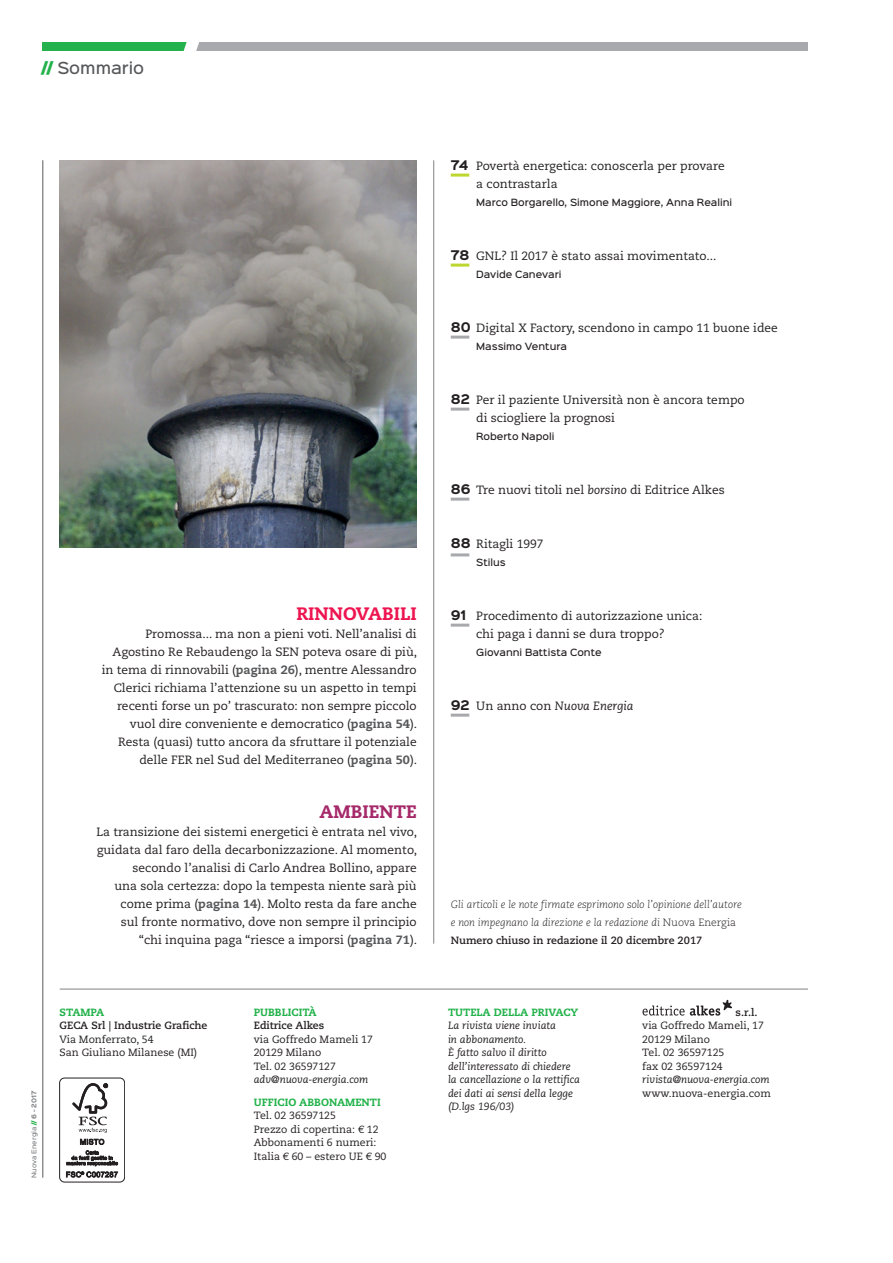
<style>
.page{position:relative;width:893px;height:1263px;background:#fff}
.page>*{position:absolute;margin:0;border:0;box-sizing:border-box;transform-origin:0 0}
.ne17_SM_tra_poco_tit{font:800 18px "Caecilia LT Std";color:#ed1450}
.ne17_SM_tra_poco_tit-2{font:800 18px "Caecilia LT Std";color:#a52869}
.ne17_testatina{font:500 15px "Sinkin Sans 500";color:#57585a}
.ne17_SM_tra_poco{font:12px/18px "Caecilia LT Std";color:#231f20;text-align:right}
.ne17_SM_testo{font:12px/18px "Caecilia LT Std";color:#231f20}
.ne17_SM_testo-2{font:italic 12px "Caecilia LT Std";color:#231f20}
.ne17_SM_colophon_tes{font:10.5px/13.5px "Caecilia LT Std";color:#231f20}
.ne17_SM_colophon_tes-2{font:italic 10.5px/13.5px "Caecilia LT Std";color:#231f20}
.ne17_T_rubriche{font:italic 300 10.5px/18px "Caecilia LT Std";color:#231f20}
.ne17_SM_colopohon_ca{font:800 10.5px "Caecilia LT Std";color:#23b24b}
.ne17_T_rubriche-2{font:700 10.5px "Caecilia LT Std";color:#231f20}
.ne17_SM_colophon_tes-3{font:700 10.5px "Caecilia LT Std";color:#231f20}
.ne17_SM_testo-3{font:500 9px "Sinkin Sans 500";color:#231f20}
.ne17_piede{font:500 6px "Sinkin Sans 500";color:#808285}
.s1{font-family:"Sinkin Sans 900 X Black";font-weight:400;color:#23b24b}
.s2{font-weight:800;color:#57585a}
.s3{font-family:"Sinkin Sans 700";font-weight:700}
.s4{font-weight:700}
.s5{font-style:italic}
.s6{font-family:"Sinkin Sans 700";font-weight:700;font-style:normal}
.s7{font-style:normal}
</style>
<div class="page">
<hr style="left:451px;top:174px;width:18px;height:3px;background:#bed630">
<hr style="left:451px;top:264px;width:18px;height:3px;background:#bed630">
<hr style="left:451px;top:336px;width:18px;height:3px;background:#a8a9ad">
<hr style="left:451px;top:408px;width:18px;height:3px;background:#a8a9ad">
<hr style="left:451px;top:498px;width:18px;height:3px;background:#a8a9ad">
<hr style="left:451px;top:553px;width:18px;height:3px;background:#a8a9ad">
<hr style="left:451px;top:624px;width:18px;height:3px;background:#a8a9ad">
<hr style="left:451px;top:714px;width:18px;height:3px;background:#a8a9ad">
<hr style="left:433px;top:160px;width:1px;height:784px;background:#808285">
<img style="left:59px;top:161px;width:358px;height:387px">
<div style="left:196px;top:43px;width:612px;height:8px;background:#a8a9ad"></div>
<div style="left:43px;top:43px;width:144px;height:8px;background:#23b24b"></div>
<svg style="left:182px;top:42px;width:25px;height:9px"></svg>
<hr style="left:43px;top:160px;width:1px;height:1018px;background:#57585a">
<hr style="left:60px;top:989px;width:748px;height:1px;background:#808285">
<div style="left:59px;top:1078px;width:66px;height:104px;border:1px solid #231f20;border-radius:5px"></div>
<svg style="left:66px;top:1083px;width:52px;height:94px"></svg>
<svg style="left:642px;top:1000px;width:90px;height:16px"></svg>
<p class="ne17_testatina" style="left:42px;top:55px;width:104px"><span class="s1">//</span> Sommario</p>
<p class="ne17_SM_tra_poco_tit" style="left:296px;top:602px;width:122px">RINNOVABILI</p>
<p class="ne17_SM_tra_poco" style="left:102px;top:625px;width:317px">Promossa... ma non a pieni voti. Nell’analisi di Agostino Re Rebaudengo la SEN poteva osare di più, in tema di rinnovabili (<span class="s2">pagina 26</span>), mentre Alessandro Clerici richiama l’attenzione su un aspetto in tempi recenti forse un po’ trascurato: non sempre piccolo vuol dire conveniente e democratico (<span class="s2">pagina 54</span>).<br>Resta (quasi) tutto ancora da sfruttare il potenziale delle FER nel Sud del Mediterraneo (<span class="s2">pagina 50</span>).</p>
<p class="ne17_SM_tra_poco_tit-2" style="left:319px;top:800px;width:99px">AMBIENTE</p>
<p class="ne17_SM_tra_poco" style="left:96px;top:823px;width:322px">La transizione dei sistemi energetici è entrata nel vivo, guidata dal faro della decarbonizzazione. Al momento, secondo l’analisi di Carlo Andrea Bollino, appare<br>una sola certezza: dopo la tempesta niente sarà più come prima (<span class="s2">pagina 14</span>). Molto resta da fare anche<br>sul fronte normativo, dove non sempre il principio “chi inquina paga “riesce a imporsi (<span class="s2">pagina 71</span>).</p>
<p class="ne17_piede" style="left:29px;top:1178px;width:89px;rotate:-90deg">Nuova Energia <span class="s1">//</span> <span class="s3">6 - 2017</span></p>
<p class="ne17_SM_colopohon_ca" style="left:60px;top:1005px;width:46px">STAMPA</p>
<p class="ne17_SM_colophon_tes" style="left:60px;top:1019px;width:149px"><span class="s4">GECA Srl | Industrie Grafiche<br></span>Via Monferrato, 54<br>San Giuliano Milanese (MI)</p>
<p class="ne17_SM_colopohon_ca" style="left:254px;top:1005px;width:64px">PUBBLICITÀ</p>
<p class="ne17_SM_colophon_tes" style="left:254px;top:1019px;width:121px"><span class="s4">Editrice Alkes<br></span>via Goffredo Mameli 17<br>20129 Milano<br>Tel. 02 36597127 <span class="s5">adv@nuova-energia.com</span></p>
<p class="ne17_SM_colopohon_ca" style="left:254px;top:1095px;width:129px">UFFICIO ABBONAMENTI</p>
<p class="ne17_SM_colophon_tes" style="left:254px;top:1109px;width:134px">Tel. 02 36597125<br>Prezzo di copertina: € 12<br>Abbonamenti 6 numeri:<br>Italia € 60 – estero UE € 90</p>
<p class="ne17_SM_testo" style="left:476px;top:157px;width:250px;text-indent:-26px"><span class="s3">74</span> Povertà energetica: conoscerla per provare a contrastarla</p>
<p class="ne17_SM_testo-3" style="left:476px;top:194px;width:257px">Marco Borgarello, Simone Maggiore, Anna Realini</p>
<p class="ne17_SM_testo" style="left:451px;top:247px;width:267px"><span class="s3">78</span> GNL? Il 2017 è stato assai movimentato...</p>
<p class="ne17_SM_testo-3" style="left:476px;top:266px;width:87px">Davide Canevari</p>
<p class="ne17_SM_testo" style="left:451px;top:319px;width:329px"><span class="s3">80</span> Digital X Factory, scendono in campo 11 buone idee</p>
<p class="ne17_SM_testo-3" style="left:476px;top:338px;width:92px">Massimo Ventura</p>
<p class="ne17_SM_testo" style="left:476px;top:391px;width:270px;text-indent:-26px"><span class="s3">82</span> Per il paziente Università non è ancora tempo di sciogliere la prognosi</p>
<p class="ne17_SM_testo-3" style="left:476px;top:428px;width:80px">Roberto Napoli</p>
<p class="ne17_SM_testo" style="left:451px;top:481px;width:275px"><span class="s3">86</span> Tre nuovi titoli nel <span class="s5">borsino</span> di Editrice Alkes</p>
<p class="ne17_SM_testo" style="left:451px;top:535px;width:94px"><span class="s3">88</span> Ritagli 1997</p>
<p class="ne17_SM_testo-3" style="left:476px;top:554px;width:31px">Stilus</p>
<p class="ne17_SM_testo" style="left:476px;top:607px;width:228px;text-indent:-26px"><span class="s3">91</span> Procedimento di autorizzazione unica: chi paga i danni se dura troppo?</p>
<p class="ne17_SM_testo-3" style="left:476px;top:644px;width:127px">Giovanni Battista Conte</p>
<p class="ne17_SM_testo-2" style="left:451px;top:699px;width:184px"><span class="s6">92</span> <span class="s7">Un anno con</span> Nuova Energia</p>
<p class="ne17_T_rubriche" style="left:451px;top:895px;width:293px">Gli articoli e le note firmate esprimono solo l’opinione dell’autore e non impegnano la direzione e la redazione di <span class="s7">Nuova Energia</span></p>
<p class="ne17_T_rubriche-2" style="left:451px;top:934px;width:253px">Numero chiuso in redazione il 20 dicembre 2017</p>
<p class="ne17_SM_colopohon_ca" style="left:448px;top:1005px;width:132px">TUTELA DELLA PRIVACY</p>
<p class="ne17_SM_colophon_tes-2" style="left:448px;top:1019px;width:134px">La rivista viene inviata<br>in abbonamento.<br>È fatto salvo il diritto dell’interessato di chiedere la cancellazione o la rettifica dei dati ai sensi della legge (D.lgs 196/03)</p>
<p class="ne17_SM_colophon_tes-3" style="left:735px;top:1006px;width:23px">s.r.l.</p>
<p class="ne17_SM_colophon_tes" style="left:642px;top:1019px;width:130px">via Goffredo Mameli, 17<br>20129 Milano<br>Tel. 02 36597125<br>fax 02 36597124 <span class="s5">rivista@nuova-energia.com </span>www.nuova-energia.com</p>
</div>
